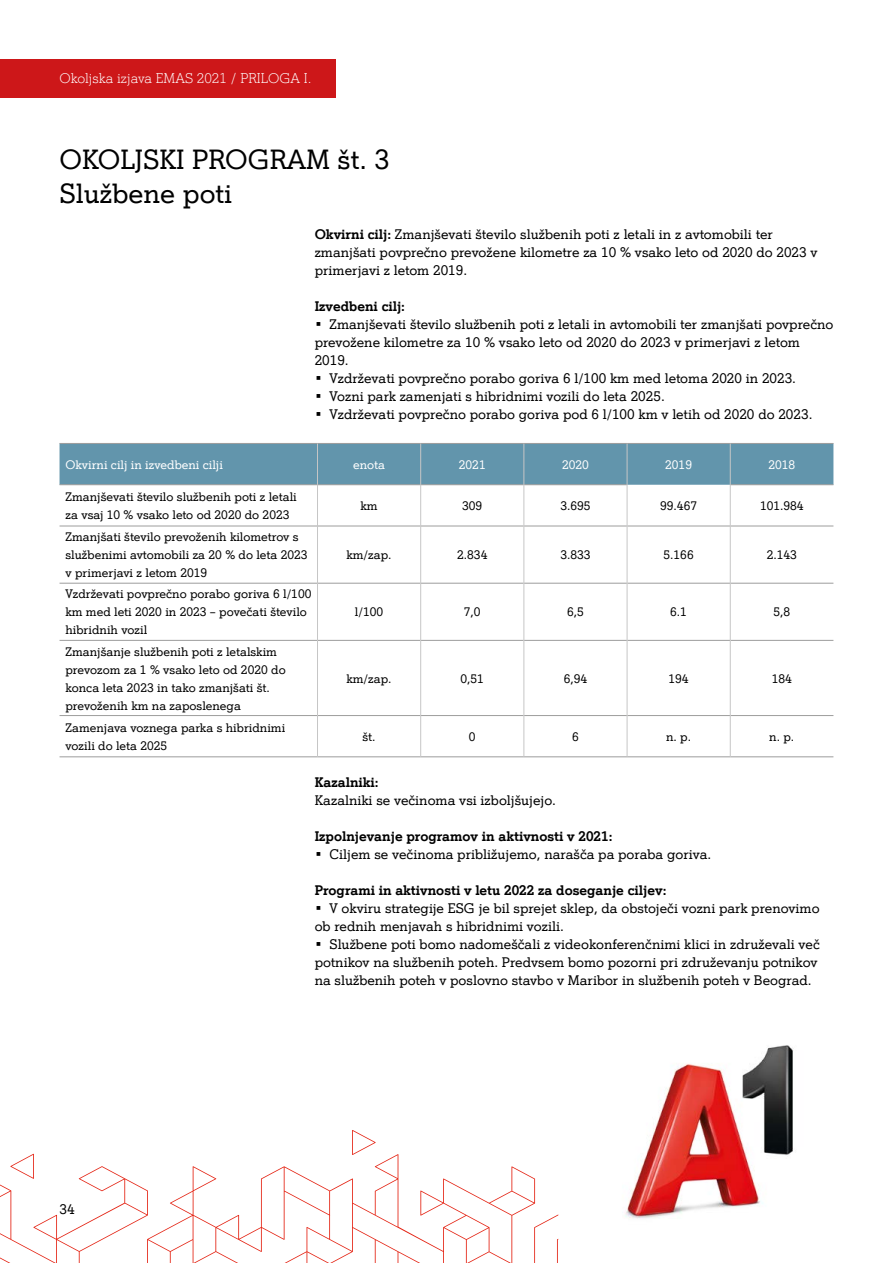
<style>
.page{position:relative;width:893px;height:1263px;background:#fff}
.page>*{position:absolute;margin:0;border:0;box-sizing:border-box;transform-origin:0 0}
.t1{font:27px/33.8px "A1 Serif";color:#000}
.t2{font:13.5px/18px "A1 Serif";color:#000}
.t3{font:700 13.5px "A1 Serif";color:#000}
.t4{font:300 13.5px "A1 Serif";color:#fff}
.t5{font:12px/18px "A1 Serif";color:#000}
.t6{font:12px "A1 Serif";color:#fff}
.s1{font-weight:700}
</style>
<div class="page">
<img style="left:625px;top:1045px;width:168px;height:174px">
<div style="left:0;top:59px;width:336px;height:38px;background:#cd1719"></div>
<div style="left:60px;top:444px;width:773px;height:41px;background:#6295ac"></div>
<hr style="left:60px;top:443px;width:257px;height:1px;background:#9d9d9c">
<hr style="left:317px;top:443px;width:104px;height:1px;background:#9d9d9c">
<hr style="left:421px;top:443px;width:103px;height:1px;background:#9d9d9c">
<hr style="left:524px;top:443px;width:103px;height:1px;background:#9d9d9c">
<hr style="left:627px;top:443px;width:103px;height:1px;background:#9d9d9c">
<hr style="left:730px;top:443px;width:103px;height:1px;background:#9d9d9c">
<hr style="left:60px;top:484px;width:257px;height:1px;background:#9d9d9c">
<hr style="left:318px;top:484px;width:102px;height:1px;background:#9d9d9c">
<hr style="left:421px;top:484px;width:103px;height:1px;background:#9d9d9c">
<hr style="left:524px;top:484px;width:103px;height:1px;background:#9d9d9c">
<hr style="left:730px;top:484px;width:103px;height:1px;background:#9d9d9c">
<hr style="left:60px;top:526px;width:257px;height:1px;background:#9d9d9c">
<hr style="left:318px;top:526px;width:102px;height:1px;background:#9d9d9c">
<hr style="left:421px;top:526px;width:103px;height:1px;background:#9d9d9c">
<hr style="left:524px;top:526px;width:103px;height:1px;background:#9d9d9c">
<hr style="left:627px;top:526px;width:103px;height:1px;background:#9d9d9c">
<hr style="left:730px;top:526px;width:103px;height:1px;background:#9d9d9c">
<hr style="left:60px;top:583px;width:257px;height:1px;background:#9d9d9c">
<hr style="left:318px;top:583px;width:102px;height:1px;background:#9d9d9c">
<hr style="left:421px;top:583px;width:103px;height:1px;background:#9d9d9c">
<hr style="left:524px;top:583px;width:103px;height:1px;background:#9d9d9c">
<hr style="left:627px;top:583px;width:103px;height:1px;background:#9d9d9c">
<hr style="left:730px;top:583px;width:103px;height:1px;background:#9d9d9c">
<hr style="left:60px;top:640px;width:257px;height:1px;background:#9d9d9c">
<hr style="left:318px;top:640px;width:102px;height:1px;background:#9d9d9c">
<hr style="left:421px;top:640px;width:103px;height:1px;background:#9d9d9c">
<hr style="left:524px;top:640px;width:103px;height:1px;background:#9d9d9c">
<hr style="left:627px;top:640px;width:103px;height:1px;background:#9d9d9c">
<hr style="left:730px;top:640px;width:103px;height:1px;background:#9d9d9c">
<hr style="left:60px;top:715px;width:257px;height:1px;background:#9d9d9c">
<hr style="left:318px;top:715px;width:102px;height:1px;background:#9d9d9c">
<hr style="left:421px;top:715px;width:103px;height:1px;background:#9d9d9c">
<hr style="left:524px;top:715px;width:103px;height:1px;background:#9d9d9c">
<hr style="left:627px;top:715px;width:103px;height:1px;background:#9d9d9c">
<hr style="left:730px;top:715px;width:103px;height:1px;background:#9d9d9c">
<hr style="left:60px;top:756px;width:257px;height:1px;background:#9d9d9c">
<hr style="left:317px;top:756px;width:104px;height:1px;background:#9d9d9c">
<hr style="left:421px;top:756px;width:103px;height:1px;background:#9d9d9c">
<hr style="left:524px;top:756px;width:103px;height:1px;background:#9d9d9c">
<hr style="left:627px;top:756px;width:103px;height:1px;background:#9d9d9c">
<hr style="left:730px;top:756px;width:103px;height:1px;background:#9d9d9c">
<hr style="left:317px;top:444px;width:1px;height:41px;background:#c6c6c6">
<hr style="left:420px;top:444px;width:1px;height:41px;background:#c6c6c6">
<hr style="left:524px;top:444px;width:1px;height:41px;background:#c6c6c6">
<hr style="left:627px;top:444px;width:1px;height:41px;background:#c6c6c6">
<hr style="left:730px;top:444px;width:1px;height:41px;background:#c6c6c6">
<hr style="left:317px;top:485px;width:1px;height:41px;background:#c6c6c6">
<hr style="left:420px;top:485px;width:1px;height:41px;background:#c6c6c6">
<hr style="left:524px;top:485px;width:1px;height:41px;background:#c6c6c6">
<hr style="left:627px;top:485px;width:1px;height:41px;background:#c6c6c6">
<hr style="left:730px;top:485px;width:1px;height:41px;background:#c6c6c6">
<hr style="left:317px;top:526px;width:1px;height:57px;background:#c6c6c6">
<hr style="left:420px;top:526px;width:1px;height:57px;background:#c6c6c6">
<hr style="left:524px;top:526px;width:1px;height:57px;background:#c6c6c6">
<hr style="left:627px;top:526px;width:1px;height:57px;background:#c6c6c6">
<hr style="left:730px;top:526px;width:1px;height:57px;background:#c6c6c6">
<hr style="left:317px;top:583px;width:1px;height:57px;background:#c6c6c6">
<hr style="left:420px;top:583px;width:1px;height:57px;background:#c6c6c6">
<hr style="left:524px;top:583px;width:1px;height:57px;background:#c6c6c6">
<hr style="left:627px;top:583px;width:1px;height:57px;background:#c6c6c6">
<hr style="left:730px;top:583px;width:1px;height:57px;background:#c6c6c6">
<hr style="left:317px;top:640px;width:1px;height:75px;background:#c6c6c6">
<hr style="left:420px;top:640px;width:1px;height:75px;background:#c6c6c6">
<hr style="left:524px;top:640px;width:1px;height:75px;background:#c6c6c6">
<hr style="left:627px;top:640px;width:1px;height:75px;background:#c6c6c6">
<hr style="left:730px;top:640px;width:1px;height:75px;background:#c6c6c6">
<hr style="left:317px;top:715px;width:1px;height:42px;background:#c6c6c6">
<hr style="left:420px;top:715px;width:1px;height:42px;background:#c6c6c6">
<hr style="left:524px;top:715px;width:1px;height:42px;background:#c6c6c6">
<hr style="left:627px;top:715px;width:1px;height:42px;background:#c6c6c6">
<hr style="left:730px;top:715px;width:1px;height:42px;background:#c6c6c6">
<svg style="left:352px;top:1130px;width:24px;height:24px"></svg>
<svg style="left:0;top:1154px;width:558px;height:109px"></svg>
<p class="t4" style="left:59px;top:70px;width:253px">Okoljska izjava EMAS 2021 / PRILOGA I.</p>
<h1 class="t1" style="left:60px;top:142px;width:332px">OKOLJSKI PROGRAM št. 3<br>Službene poti</h1>
<p class="t2" style="left:315px;top:225px;width:504px"><span class="s1">Okvirni cilj:</span> Zmanjševati število službenih poti z letali in z avtomobili ter zmanjšati povprečno prevožene kilometre za 10 % vsako leto od 2020 do 2023 v primerjavi z letom 2019.</p>
<p class="t3" style="left:315px;top:298px;width:92px">Izvedbeni cilj:</p>
<p class="t2" style="left:315px;top:315px;width:520px">• Zmanjševati število službenih poti z letali in avtomobili ter zmanjšati povprečno prevožene kilometre za 10 % vsako leto od 2020 do 2023 v primerjavi z letom<br>2019.</p>
<p class="t2" style="left:315px;top:369px;width:483px">• Vzdrževati povprečno porabo goriva 6 l/100 km med letoma 2020 in 2023.</p>
<p class="t2" style="left:315px;top:387px;width:352px">• Vozni park zamenjati s hibridnimi vozili do leta 2025.</p>
<p class="t2" style="left:315px;top:405px;width:499px">• Vzdrževati povprečno porabo goriva pod 6 l/100 km v letih od 2020 do 2023.</p>
<p class="t6" style="left:66px;top:457px;width:159px">Okvirni cilj in izvedbeni cilji</p>
<p class="t6" style="left:353px;top:457px;width:33px">enota</p>
<p class="t6" style="left:459px;top:457px;width:28px">2021</p>
<p class="t6" style="left:562px;top:457px;width:28px">2020</p>
<p class="t6" style="left:665px;top:457px;width:28px">2019</p>
<p class="t6" style="left:768px;top:457px;width:28px">2018</p>
<p class="t5" style="left:66px;top:487px;width:233px">Zmanjševati število službenih poti z letali za vsaj 10 % vsako leto od 2020 do 2023</p>
<p class="t5" style="left:360px;top:496px;width:19px">km</p>
<p class="t5" style="left:462px;top:496px;width:22px">309</p>
<p class="t5" style="left:560px;top:496px;width:32px">3.695</p>
<p class="t5" style="left:660px;top:496px;width:38px">99.467</p>
<p class="t5" style="left:760px;top:496px;width:45px">101.984</p>
<p class="t5" style="left:66px;top:528px;width:244px">Zmanjšati število prevoženih kilometrov s službenimi avtomobili za 20 % do leta 2023 v primerjavi z letom 2019</p>
<p class="t5" style="left:347px;top:546px;width:47px">km/zap.</p>
<p class="t5" style="left:457px;top:546px;width:32px">2.834</p>
<p class="t5" style="left:560px;top:546px;width:32px">3.833</p>
<p class="t5" style="left:663px;top:546px;width:32px">5.166</p>
<p class="t5" style="left:767px;top:546px;width:32px">2.143</p>
<p class="t5" style="left:65px;top:585px;width:247px">Vzdrževati povprečno porabo goriva 6 l/100 km med leti 2020 in 2023 – povečati število hibridnih vozil</p>
<p class="t5" style="left:65px;top:642px;width:222px">Zmanjšanje službenih poti z letalskim prevozom za 1 % vsako leto od 2020 do konca leta 2023 in tako zmanjšati št. prevoženih km na zaposlenega</p>
<p class="t5" style="left:355px;top:603px;width:30px">l/100</p>
<p class="t5" style="left:464px;top:603px;width:18px">7,0</p>
<p class="t5" style="left:567px;top:603px;width:18px">6,5</p>
<p class="t5" style="left:670px;top:603px;width:18px">6.1</p>
<p class="t5" style="left:773px;top:603px;width:18px">5,8</p>
<p class="t5" style="left:346px;top:669px;width:47px">km/zap.</p>
<p class="t5" style="left:460px;top:669px;width:25px">0,51</p>
<p class="t5" style="left:564px;top:669px;width:25px">6,94</p>
<p class="t5" style="left:668px;top:669px;width:22px">194</p>
<p class="t5" style="left:772px;top:669px;width:22px">184</p>
<p class="t5" style="left:65px;top:718px;width:221px">Zamenjava voznega parka s hibridnimi vozili do leta 2025</p>
<p class="t5" style="left:362px;top:727px;width:15px">št.</p>
<p class="t5" style="left:469px;top:727px;width:8px">0</p>
<p class="t5" style="left:572px;top:727px;width:8px">6</p>
<p class="t5" style="left:666px;top:727px;width:27px">n. p.</p>
<p class="t5" style="left:769px;top:727px;width:27px">n. p.</p>
<p class="t3" style="left:315px;top:773px;width:65px">Kazalniki:</p>
<p class="t2" style="left:315px;top:791px;width:243px">Kazalniki se večinoma vsi izboljšujejo.</p>
<p class="t3" style="left:315px;top:827px;width:299px">Izpolnjevanje programov in aktivnosti v 2021:</p>
<p class="t2" style="left:315px;top:845px;width:398px">• Ciljem se večinoma približujemo, narašča pa poraba goriva.</p>
<p class="t3" style="left:315px;top:881px;width:353px">Programi in aktivnosti v letu 2022 za doseganje ciljev:</p>
<p class="t2" style="left:315px;top:899px;width:506px">• V okviru strategije ESG je bil sprejet sklep, da obstoječi vozni park prenovimo ob rednih menjavah s hibridnimi vozili.</p>
<p class="t2" style="left:315px;top:935px;width:507px">• Službene poti bomo nadomeščali z videokonferenčnimi klici in združevali več potnikov na službenih poteh. Predvsem bomo pozorni pri združevanju potnikov na službenih poteh v poslovno stavbo v Maribor in službenih poteh v Beograd.</p>
<p class="t2" style="left:60px;top:1200px;width:17px">34</p>
</div>
